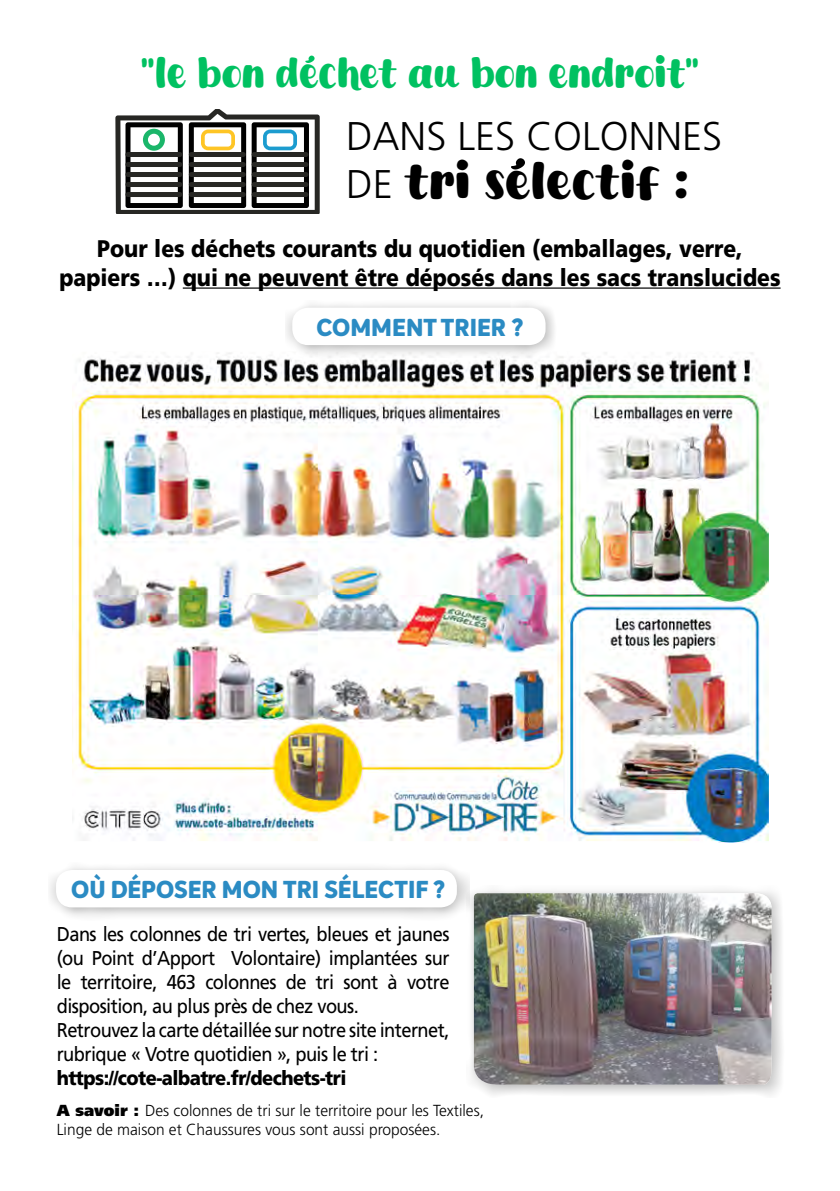
<style>
.page{position:relative;width:840px;height:1191px;background:#fff}
.page>*{position:absolute;margin:0;border:0;box-sizing:border-box;transform-origin:0 0}
.t1{font:48px "Lemon Shake Shake";color:#000}
.t2{font:40px "Lemon Shake Shake";color:#00c161;scale:.9 1}
.t3{font:300 40px "Frutiger";letter-spacing:.11em;color:#000}
.t4{font:900 24px/28.8px "Frutiger";color:#000;text-align:center;scale:.88 1}
.t5{font:800 24px "Intelo";color:#2b8bc3;scale:.95 1}
.t6{font:20px/24px "Frutiger";letter-spacing:-.03em;color:#000;scale:.91 1}
.t7{font:900 20px "Frutiger";letter-spacing:-.03em;color:#000;scale:.91 1}
.t8{font:300 16px/19.2px "Frutiger";color:#000}
.s1{font-family:"Frutiger";font-weight:300;font-size:40px}
.s2{font-weight:900}
</style>
<div class="page">
<img style="left:72px;top:352px;width:696px;height:490px">
<div style="left:466px;top:885px;width:318px;height:213px;background:#000;opacity:.3"></div>
<img style="left:473px;top:893px;width:298px;height:191px">
<svg style="left:305px;top:56px;width:9px;height:7px"></svg>
<div style="left:48px;top:862px;width:422px;height:59px;background:#000;opacity:.3"></div>
<div style="left:56px;top:870px;width:400px;height:37px;background:#fff;border-radius:16px"></div>
<div style="left:284px;top:300px;width:275px;height:59px;background:#000;opacity:.3"></div>
<div style="left:292px;top:308px;width:253px;height:37px;background:#fff;border-radius:16px"></div>
<hr style="left:183px;top:287px;width:597px;height:2px;background:#000">
<svg style="left:115px;top:109px;width:204px;height:105px"></svg>
<svg style="left:511px;top:158px;width:14px;height:11px"></svg>
<h2 class="t2" style="left:141px;top:55px;width:618px">«le bon dechet au bon endroit»</h2>
<h2 class="t3" style="left:346px;top:114px;width:25px">dans</h2>
<h2 class="t3" style="left:457px;top:114px;width:19px">les</h2>
<h2 class="t3" style="left:526px;top:114px;width:126px">colonnes</h2>
<h1 class="t1" style="left:346px;top:160px;width:344px"><span class="s1">de</span> tri selectif :</h1>
<p class="t4" style="left:59px;top:234px;width:820px">Pour les déchets courants du quotidien (emballages, verre, papiers …) qui ne peuvent être déposés dans les sacs translucides</p>
<p class="t5" style="left:316px;top:312px;width:219px">COMMENT TRIER ?</p>
<p class="t5" style="left:71px;top:873px;width:395px">OÙ DÉPOSER MON TRI SÉLECTIF ?</p>
<p class="t6" style="left:57px;top:922px;width:433px">Dans les colonnes de tri vertes, bleues et jaunes (ou Point d’Apport Volontaire) implantées sur le territoire, 463 colonnes de tri sont à votre disposition, au plus près de chez vous.<br>Retrouvez la carte détaillée sur notre site internet, rubrique « Votre quotidien », puis le tri :</p>
<p class="t7" style="left:57px;top:1066px;width:320px">https://cote-albatre.fr/dechets-tri</p>
<p class="t8" style="left:57px;top:1101px;width:428px"><span class="s2">A savoir :</span> Des colonnes de tri sur le territoire pour les Textiles,<br>Linge de maison et Chaussures vous sont aussi proposées.</p>
</div>
